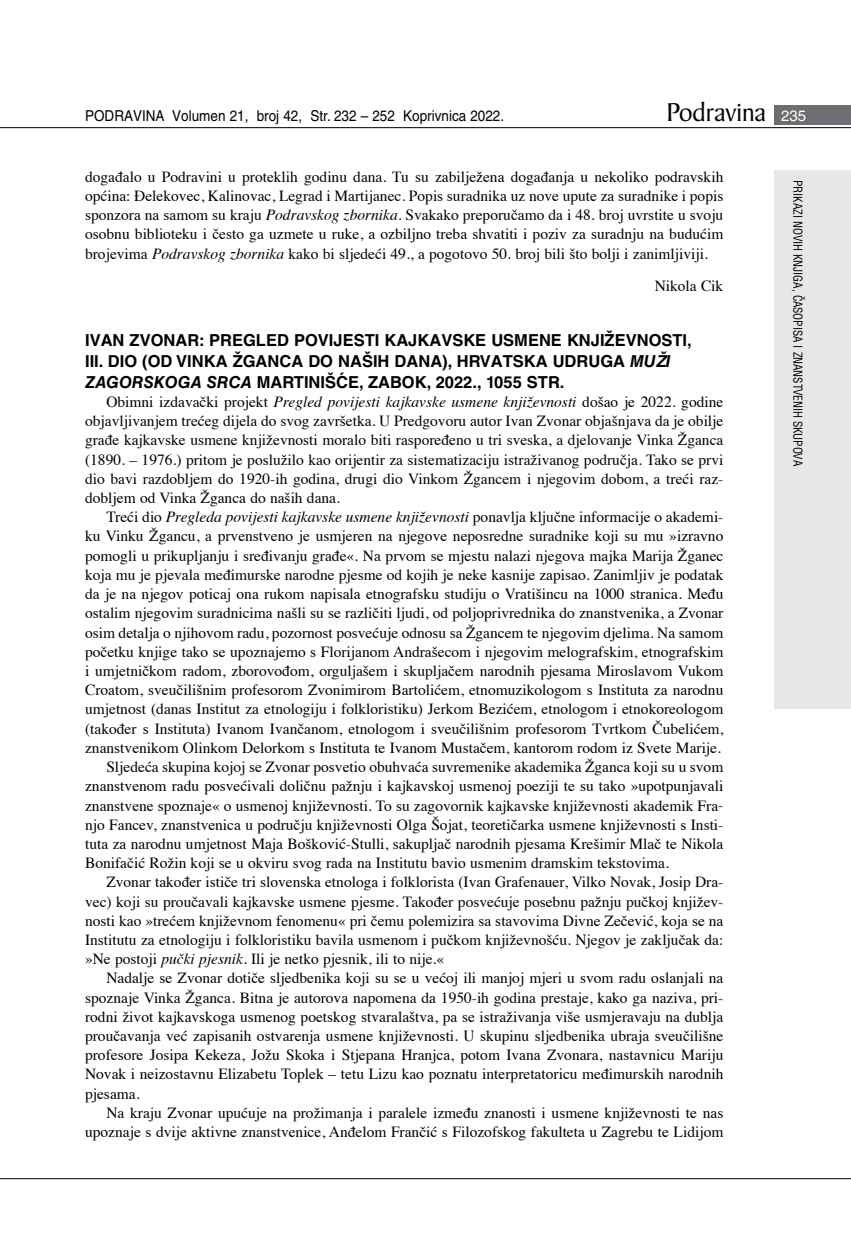
<style>
.page{position:relative;width:851px;height:1234px;background:#fff}
.page>*{position:absolute;margin:0;border:0;box-sizing:border-box;transform-origin:0 0}
.t1{font:27.6px "Baker Signet BT";color:#000}
.t2{font:700 16.5px/21px "Helvetica LT Skin 29";color:#000}
.t3{font:15.45px/19.2px "Times";color:#000;text-align:justify}
.t4{font:italic 15.45px "Times";color:#000}
.t5{font:15px "Helvetica LT Skin 29";color:#000;scale:.9 1}
.t6{font:condensed 12px "Helvetica LT Skin 29";letter-spacing:-.005em;color:#000;scale:.95 1}
.s1{font-family:"Helvetica LT Skin 29";font-size:15px;color:#fff}
.s2{font-style:italic}
.s3{font-style:normal}
</style>
<div class="page">
<div style="left:774px;top:170px;width:76px;height:538px;background:#e6e7e8"></div>
<div style="left:774px;top:105px;width:76px;height:19px;background:#6d6e71"></div>
<hr style="left:0;top:127px;width:850px;height:1px;background:#000">
<hr style="left:0;top:1177px;width:850px;height:1px;background:#000">
<p class="t5" style="left:85px;top:107px;width:467px">PODRAVINA Volumen 21, broj 42, Str. 232 – 252 Koprivnica 2022.</p>
<h1 class="t1" style="left:666px;top:95px;width:141px">Podravina <span class="s1">235</span></h1>
<p class="t3" style="left:85px;top:166px;width:639px">događalo u Podravini u proteklih godinu dana. Tu su zabilježena događanja u nekoliko podravskih</p>
<p class="t3" style="left:85px;top:185px;width:639px">općina: Đelekovec, Kalinovac, Legrad i Martijanec. Popis suradnika uz nove upute za suradnike i popis sponzora na samom su kraju <span class="s2">Podravskog zbornika</span>. Svakako preporučamo da i 48. broj uvrstite u svoju osobnu biblioteku i često ga uzmete u ruke, a ozbiljno treba shvatiti i poziv za suradnju na budućim brojevima <span class="s2">Podravskog zbornika</span> kako bi sljedeći 49., a pogotovo 50. broj bili što bolji i zanimljiviji.</p>
<p class="t3" style="left:654px;top:274px;width:70px">Nikola Cik</p>
<p class="t2" style="left:85px;top:329px;width:608px">IVAN ZVONAR: PREGLED POVIJESTI KAJKAVSKE USMENE KNJIŽEVNOSTI,<br>III. DIO (OD VINKA ŽGANCA DO NAŠIH DANA), HRVATSKA UDRUGA <span class="s2">MUŽI<br>ZAGORSKOGA SRCA</span> MARTINIŠĆE, ZABOK, 2022., 1055 STR.</p>
<p class="t3" style="left:85px;top:391px;width:639px;text-indent:21px">Obimni izdavački projekt <span class="s2">Pregled povijesti kajkavske usmene književnosti</span> došao je 2022. godine objavljivanjem trećeg dijela do svog završetka. U Predgovoru autor Ivan Zvonar objašnjava da je obilje građe kajkavske usmene književnosti moralo biti raspoređeno u tri sveska, a djelovanje Vinka Žganca (1890. – 1976.) pritom je poslužilo kao orijentir za sistematizaciju istraživanog područja. Tako se prvi dio bavi razdobljem do 1920-ih godina, drugi dio Vinkom Žgancem i njegovim dobom, a treći raz&shy;dobljem od Vinka Žganca do naših dana.</p>
<p class="t4" style="left:106px;top:503px;width:618px"><span class="s3">Treći dio</span> Pregleda povijesti kajkavske usmene književnosti <span class="s3">ponavlja ključne informacije o akademi-</span></p>
<p class="t3" style="left:85px;top:525px;width:639px">ku Vinku Žgancu, a prvenstveno je usmjeren na njegove neposredne suradnike koji su mu »izravno</p>
<p class="t3" style="left:85px;top:544px;width:639px">pomogli u prikupljanju i sređivanju građe«. Na prvom se mjestu nalazi njegova majka Marija Žganec</p>
<p class="t3" style="left:85px;top:563px;width:639px">koja mu je pjevala međimurske narodne pjesme od kojih je neke kasnije zapisao. Zanimljiv je podatak</p>
<p class="t3" style="left:85px;top:583px;width:639px">da je na njegov poticaj ona rukom napisala etnografsku studiju o Vratišincu na 1000 stranica. Među</p>
<p class="t3" style="left:85px;top:602px;width:639px">ostalim njegovim suradnicima našli su se različiti ljudi, od poljoprivrednika do znanstvenika, a Zvonar</p>
<p class="t3" style="left:85px;top:621px;width:639px">osim detalja o njihovom radu, pozornost posvećuje odnosu sa Žgancem te njegovim djelima. Na samom</p>
<p class="t3" style="left:85px;top:640px;width:639px">početku knjige tako se upoznajemo s Florijanom Andrašecom i njegovim melografskim, etnografskim</p>
<p class="t3" style="left:85px;top:659px;width:639px">i umjetničkom radom, zborovođom, orguljašem i skupljačem narodnih pjesama Miroslavom Vukom</p>
<p class="t3" style="left:85px;top:679px;width:639px">Croatom, sveučilišnim profesorom Zvonimirom Bartolićem, etnomuzikologom s Instituta za narodnu</p>
<p class="t3" style="left:85px;top:698px;width:639px">umjetnost (danas Institut za etnologiju i folkloristiku) Jerkom Bezićem, etnologom i etnokoreologom</p>
<p class="t3" style="left:85px;top:717px;width:639px">(također s Instituta) Ivanom Ivančanom, etnologom i sveučilišnim profesorom Tvrtkom Čubelićem,</p>
<p class="t3" style="left:85px;top:736px;width:637px">znanstvenikom Olinkom Delorkom s Instituta te Ivanom Mustačem, kantorom rodom iz Svete Marije.</p>
<p class="t3" style="left:106px;top:755px;width:618px">Sljedeća skupina kojoj se Zvonar posvetio obuhvaća suvremenike akademika Žganca koji su u svom</p>
<p class="t3" style="left:85px;top:775px;width:639px">znanstvenom radu posvećivali doličnu pažnju i kajkavskoj usmenoj poeziji te su tako »upotpunjavali</p>
<p class="t3" style="left:85px;top:794px;width:639px">znanstvene spoznaje« o usmenoj književnosti. To su zagovornik kajkavske književnosti akademik Fra-</p>
<p class="t3" style="left:85px;top:813px;width:639px">njo Fancev, znanstvenica u području književnosti Olga Šojat, teoretičarka usmene književnosti s Insti-</p>
<p class="t3" style="left:85px;top:832px;width:639px">tuta za narodnu umjetnost Maja Bošković-Stulli, sakupljač narodnih pjesama Krešimir Mlač te Nikola</p>
<p class="t3" style="left:85px;top:851px;width:585px">Bonifačić Rožin koji se u okviru svog rada na Institutu bavio usmenim dramskim tekstovima.</p>
<p class="t3" style="left:106px;top:871px;width:618px">Zvonar također ističe tri slovenska etnologa i folklorista (Ivan Grafenauer, Vilko Novak, Josip Dra-</p>
<p class="t3" style="left:85px;top:890px;width:639px">vec) koji su proučavali kajkavske usmene pjesme. Također posvećuje posebnu pažnju pučkoj književ-</p>
<p class="t3" style="left:85px;top:909px;width:639px">nosti kao »trećem književnom fenomenu« pri čemu polemizira sa stavovima Divne Zečević, koja se na</p>
<p class="t3" style="left:85px;top:928px;width:639px">Institutu za etnologiju i folkloristiku bavila usmenom i pučkom književnošću. Njegov je zaključak da:</p>
<p class="t3" style="left:85px;top:947px;width:360px">»Ne postoji <span class="s2">pučki pjesnik</span>. Ili je netko pjesnik, ili to nije.«</p>
<p class="t3" style="left:106px;top:967px;width:618px">Nadalje se Zvonar dotiče sljedbenika koji su se u većoj ili manjoj mjeri u svom radu oslanjali na</p>
<p class="t3" style="left:85px;top:986px;width:639px">spoznaje Vinka Žganca. Bitna je autorova napomena da 1950-ih godina prestaje, kako ga naziva, pri-</p>
<p class="t3" style="left:85px;top:1005px;width:639px">rodni život kajkavskoga usmenog poetskog stvaralaštva, pa se istraživanja više usmjeravaju na dublja</p>
<p class="t3" style="left:85px;top:1024px;width:639px">proučavanja već zapisanih ostvarenja usmene književnosti. U skupinu sljedbenika ubraja sveučilišne</p>
<p class="t3" style="left:85px;top:1043px;width:639px">profesore Josipa Kekeza, Jožu Skoka i Stjepana Hranjca, potom Ivana Zvonara, nastavnicu Mariju</p>
<p class="t3" style="left:85px;top:1063px;width:639px">Novak i neizostavnu Elizabetu Toplek – tetu Lizu kao poznatu interpretatoricu međimurskih narodnih</p>
<p class="t3" style="left:85px;top:1082px;width:56px">pjesama.</p>
<p class="t3" style="left:106px;top:1101px;width:618px">Na kraju Zvonar upućuje na prožimanja i paralele između znanosti i usmene književnosti te nas</p>
<p class="t3" style="left:85px;top:1120px;width:639px">upoznaje s dvije aktivne znanstvenice, Anđelom Frančić s Filozofskog fakulteta u Zagrebu te Lidijom</p>
<p class="t6" style="left:805px;top:180px;width:302px;rotate:90deg">PRIKAZI NOVIH KNJIGA, ČASOPISA I ZNANSTVENIH SKUPOVA</p>
</div>
